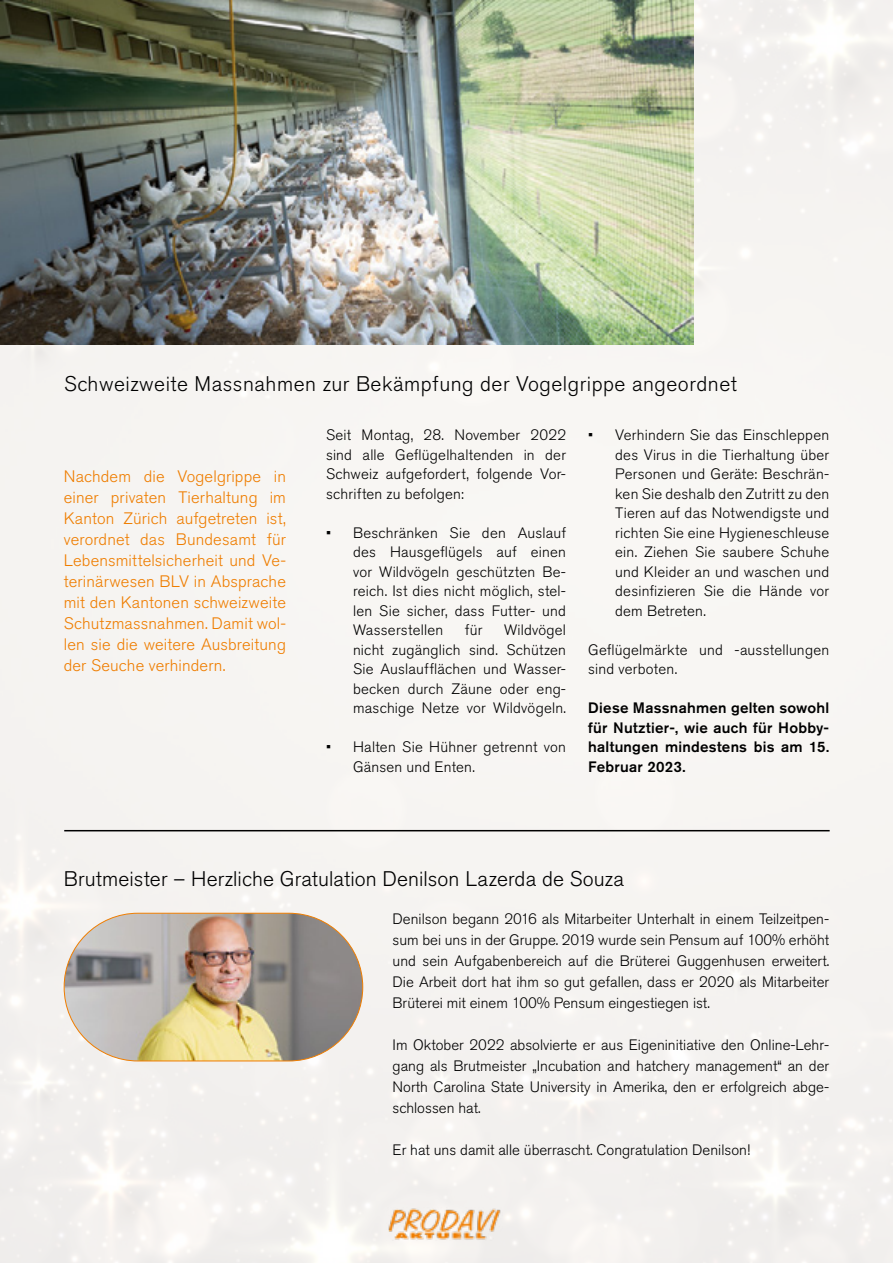
<style>
.page{position:relative;width:893px;height:1263px;background:#f6f4f2}
.page>*{position:absolute;margin:0;border:0;box-sizing:border-box;transform-origin:0 0}
.t1{font:300 21px "Akzidenz Grotesk Pro";letter-spacing:.025em;color:#000}
.t2{font:300 21px "Akzidenz Grotesk Pro";letter-spacing:.005em;color:#000}
.t3{font:300 16.5px/21px "Akzidenz Grotesk Pro";letter-spacing:.01em;color:#ef7d00;text-align:justify}
.t4{font:300 15px/19.5px "Akzidenz Grotesk Pro";letter-spacing:.01em;color:#000;text-align:justify}
.t5{font:500 15px/19.5px "Akzidenz Grotesk Pro";letter-spacing:.015em;color:#000;text-align:justify}
</style>
<div class="page">
<img style="left:0;top:0;width:693px;height:344px">
<img style="left:387px;top:1208px;width:116px;height:32px">
<hr style="left:64px;top:830px;width:766px;height:1px;background:#000">
<img style="left:64px;top:913px;width:299px;height:148px">
<p class="t1" style="left:64px;top:370px;width:674px">Schweizweite Massnahmen zur Bekämpfung der Vogelgrippe angeordnet</p>
<p class="t3" style="left:64px;top:466px;width:224px">Nachdem die Vogelgrippe in einer privaten Tierhaltung im Kanton Zürich aufgetreten ist, verordnet das Bundesamt für Lebensmittelsicherheit und Ve&shy;terinärwesen BLV in Absprache mit den Kantonen schweizweite Schutzmassnahmen. Damit wol&shy;len sie die weitere Ausbreitung der Seuche verhindern.</p>
<p class="t4" style="left:326px;top:425px;width:242px">Seit Montag, 28. November 2022 sind alle Geflügelhaltenden in der Schweiz aufgefordert, folgende Vor&shy;schriften zu befolgen:</p>
<p class="t4" style="left:353px;top:523px;width:215px;text-indent:-27px">• Beschränken Sie den Auslauf des Hausgeflügels auf einen vor Wildvögeln geschützten Be&shy;reich. Ist dies nicht möglich, stel&shy;len Sie sicher, dass Futter- und Wasserstellen</p>
<p class="t4" style="left:465px;top:620px;width:19px">für</p>
<p class="t4" style="left:353px;top:620px;width:215px;text-indent:151px">Wildvögel nicht zugänglich sind. Schützen Sie Auslaufflächen und Wasser&shy;becken durch Zäune oder eng&shy;maschige Netze vor Wildvögeln.</p>
<p class="t4" style="left:353px;top:737px;width:215px;text-indent:-27px">• Halten Sie Hühner getrennt von<br>Gänsen und Enten.</p>
<p class="t4" style="left:615px;top:425px;width:215px;text-indent:-27px">• Verhindern Sie das Einschleppen des Virus in die Tierhaltung über Personen und Geräte: Beschrän&shy;ken Sie deshalb den Zutritt zu den Tieren auf das Notwendigste und richten Sie eine Hygieneschleuse ein. Ziehen Sie saubere Schuhe und Kleider an und waschen und desinfizieren Sie die Hände vor dem Betreten.</p>
<p class="t4" style="left:588px;top:640px;width:242px">Geflügelmärkte und -ausstellungen sind verboten.</p>
<p class="t5" style="left:588px;top:698px;width:242px">Diese Massnahmen gelten sowohl für Nutztier-, wie auch für Hobby&shy;haltungen mindestens bis am 15.<br>Februar 2023.</p>
<p class="t2" style="left:64px;top:865px;width:562px">Brutmeister – Herzliche Gratulation Denilson Lazerda de Souza</p>
<p class="t4" style="left:393px;top:908px;width:438px;line-height:21px">Denilson begann 2016 als Mitarbeiter Unterhalt in einem Teilzeitpen&shy;sum bei uns in der Gruppe. 2019 wurde sein Pensum auf 100% erhöht und sein Aufgabenbereich auf die Brüterei Guggenhusen erweitert.<br>Die Arbeit dort hat ihm so gut gefallen, dass er 2020 als Mitarbeiter Brüterei mit einem 100% Pensum eingestiegen ist.</p>
<p class="t4" style="left:393px;top:1034px;width:438px;line-height:21px">Im Oktober 2022 absolvierte er aus Eigeninitiative den Online-Lehr&shy;gang als Brutmeister „Incubation and hatchery management“ an der North Carolina State University in Amerika, den er erfolgreich abge&shy;schlossen hat.</p>
<p class="t4" style="left:393px;top:1140px;width:359px">Er hat uns damit alle überrascht. Congratulation Denilson!</p>
</div>
